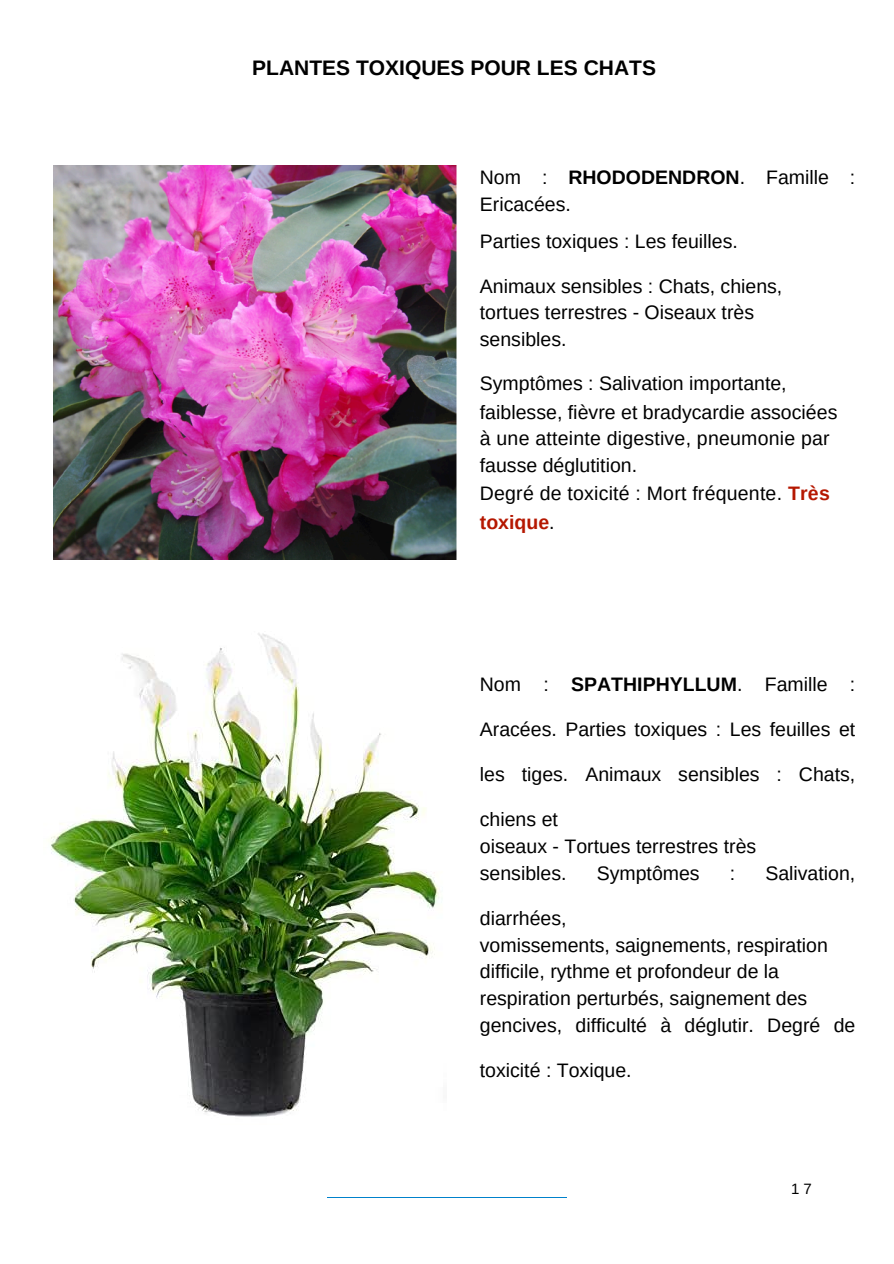
<style>
.page{position:relative;width:894px;height:1264px;background:#fff}
.page>*{position:absolute;margin:0;border:0;box-sizing:border-box;transform-origin:0 0}
.t1{font:700 21px "Arimo";color:#000}
.t2{font:19.5px/26.7px "Arimo";color:#000}
.t3{font:15px "Arimo";color:#000}
.s1{font-weight:700}
.s2{font-weight:700;color:#b51700}
</style>
<div class="page">
<hr style="left:327px;top:1197px;width:239px;height:1px;background:#0081cb">
<img style="left:53px;top:165px;width:403px;height:394px">
<img style="left:50px;top:633px;width:389px;height:484px">
<h2 class="t1" style="left:252px;top:56px;width:405px">PLANTES TOXIQUES POUR LES CHATS</h2>
<p class="t2" style="left:479px;top:164px;width:377px">Nom : <span class="s1">RHODODENDRON</span>. Famille :<br>Ericacées.</p>
<p class="t2" style="left:479px;top:228px;width:259px">Parties toxiques : Les feuilles.</p>
<p class="t2" style="left:479px;top:273px;width:304px">Animaux sensibles : Chats, chiens, tortues terrestres - Oiseaux très sensibles.</p>
<p class="t2" style="left:479px;top:368px;width:359px;line-height:29.2px">Symptômes : Salivation importante, faiblesse, fièvre et bradycardie associées</p>
<p class="t2" style="left:479px;top:424px;width:351px;line-height:28.2px">à une atteinte digestive, pneumonie par fausse déglutition.<br>Degré de toxicité : Mort fréquente. <span class="s2">Très toxique</span>.</p>
<h2 class="t2" style="left:479px;top:670px;width:377px">Nom : <span class="s1">SPATHIPHYLLUM</span>. Famille :</h2>
<h2 class="t2" style="left:479px;top:715px;width:377px">Aracées. Parties toxiques : Les feuilles et</h2>
<h2 class="t2" style="left:479px;top:760px;width:377px">les tiges. Animaux sensibles : Chats,</h2>
<h2 class="t2" style="left:479px;top:805px;width:278px">chiens et<br>oiseaux - Tortues terrestres très sensibles.</h2>
<h2 class="t2" style="left:596px;top:859px;width:104px">Symptômes</h2>
<h2 class="t2" style="left:729px;top:859px;width:7px">:</h2>
<h2 class="t2" style="left:765px;top:859px;width:91px">Salivation,</h2>
<h2 class="t2" style="left:479px;top:904px;width:377px">diarrhées,<br>vomissements, saignements, respiration difficile, rythme et profondeur de la respiration perturbés, saignement des gencives, difficulté à déglutir. Degré de</h2>
<h2 class="t2" style="left:479px;top:1056px;width:153px">toxicité : Toxique.</h2>
<p class="t3" style="left:790px;top:1180px;width:22px">1 7</p>
</div>
